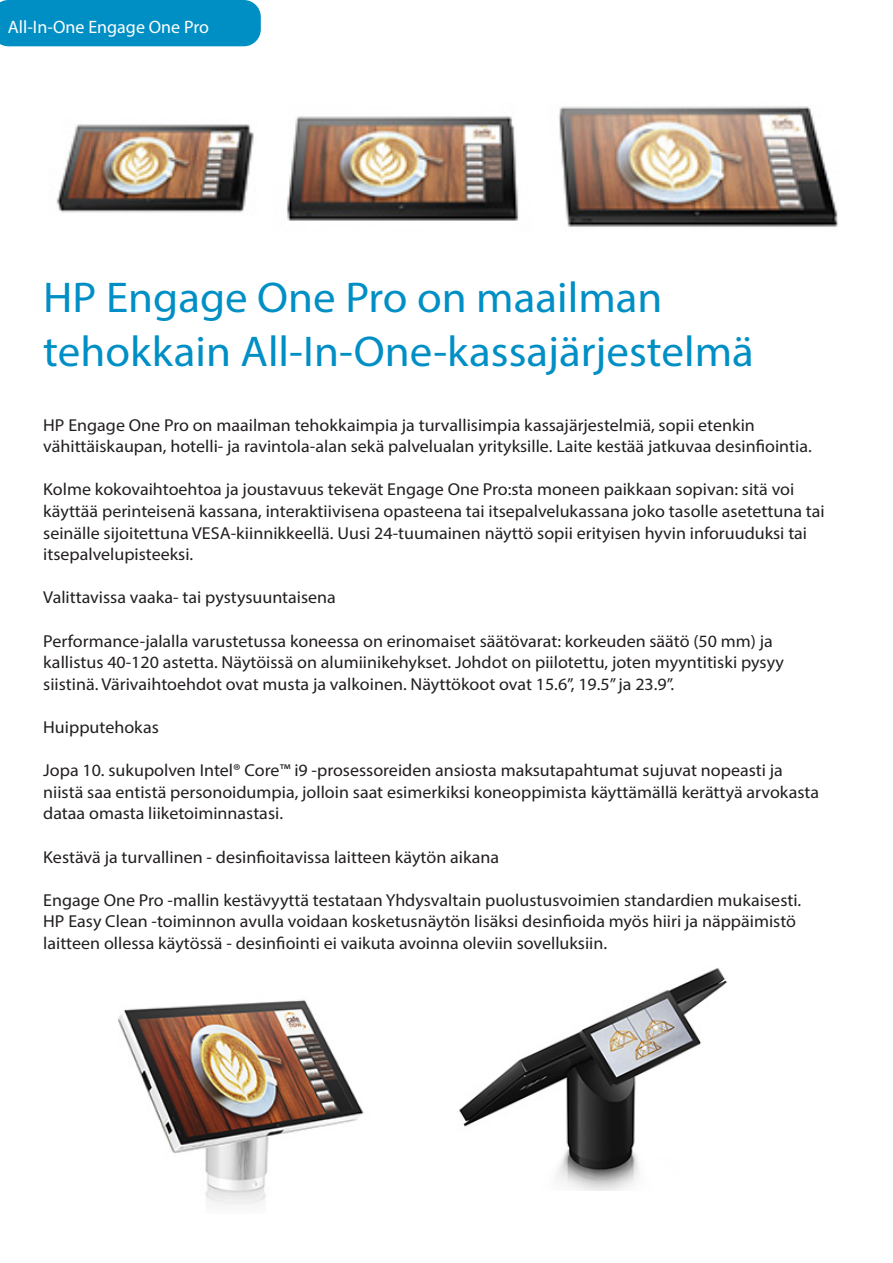
<style>
.page{position:relative;width:893px;height:1263px;background:#fff}
.page>*{position:absolute;margin:0;border:0;box-sizing:border-box;transform-origin:0 0}
.t1{font:43.2px/54px "Myriad Pro";color:#008fc5;scale:1.04 1}
.t2{font:18px "Myriad Pro";color:#fff}
.t3{font:17.25px/21.6px "Myriad Pro";color:#231f20;scale:1.04 1}
</style>
<div class="page">
<img style="left:56px;top:106px;width:783px;height:121px">
<img style="left:118px;top:999px;width:246px;height:206px">
<div style="left:0;top:0;width:261px;height:46px;background:#008fc5"></div>
<img style="left:459px;top:968px;width:269px;height:222px">
<p class="t2" style="left:8px;top:16px;width:203px">All-In-One Engage One Pro</p>
<p class="t1" style="left:43px;top:270px;width:685px">HP Engage One Pro on maailman tehokkain All-In-One-kassajärjestelmä</p>
<p class="t3" style="left:43px;top:414px;width:740px">HP Engage One Pro on maailman tehokkaimpia ja turvallisimpia kassajärjestelmiä, sopii etenkin vähittäiskaupan, hotelli- ja ravintola-alan sekä palvelualan yrityksille. Laite kestää jatkuvaa desinfiointia.</p>
<p class="t3" style="left:43px;top:478px;width:753px">Kolme kokovaihtoehtoa ja joustavuus tekevät Engage One Pro:sta moneen paikkaan sopivan: sitä voi käyttää perinteisenä kassana, interaktiivisena opasteena tai itsepalvelukassana joko tasolle asetettuna tai seinälle sijoitettuna VESA-kiinnikkeellä. Uusi 24-tuumainen näyttö sopii erityisen hyvin inforuuduksi tai itsepalvelupisteeksi.</p>
<p class="t3" style="left:43px;top:586px;width:283px">Valittavissa vaaka- tai pystysuuntaisena</p>
<p class="t3" style="left:43px;top:630px;width:714px">Performance-jalalla varustetussa koneessa on erinomaiset säätövarat: korkeuden säätö (50 mm) ja kallistus 40-120 astetta. Näytöissä on alumiinikehykset. Johdot on piilotettu, joten myyntitiski pysyy siistinä. Värivaihtoehdot ovat musta ja valkoinen. Näyttökoot ovat 15.6”, 19.5” ja 23.9”.</p>
<p class="t3" style="left:43px;top:716px;width:113px">Huipputehokas</p>
<p class="t3" style="left:43px;top:759px;width:748px">Jopa 10. sukupolven Intel® Core™ i9 -prosessoreiden ansiosta maksutapahtumat sujuvat nopeasti ja niistä saa entistä personoidumpia, jolloin saat esimerkiksi koneoppimista käyttämällä kerättyä arvokasta dataa omasta liiketoiminnastasi.</p>
<p class="t3" style="left:43px;top:846px;width:440px">Kestävä ja turvallinen - desinfioitavissa laitteen käytön aikana</p>
<p class="t3" style="left:43px;top:889px;width:730px">Engage One Pro -mallin kestävyyttä testataan Yhdysvaltain puolustusvoimien standardien mukaisesti.<br>HP Easy Clean -toiminnon avulla voidaan kosketusnäytön lisäksi desinfioida myös hiiri ja näppäimistö laitteen ollessa käytössä - desinfiointi ei vaikuta avoinna oleviin sovelluksiin.</p>
</div>
